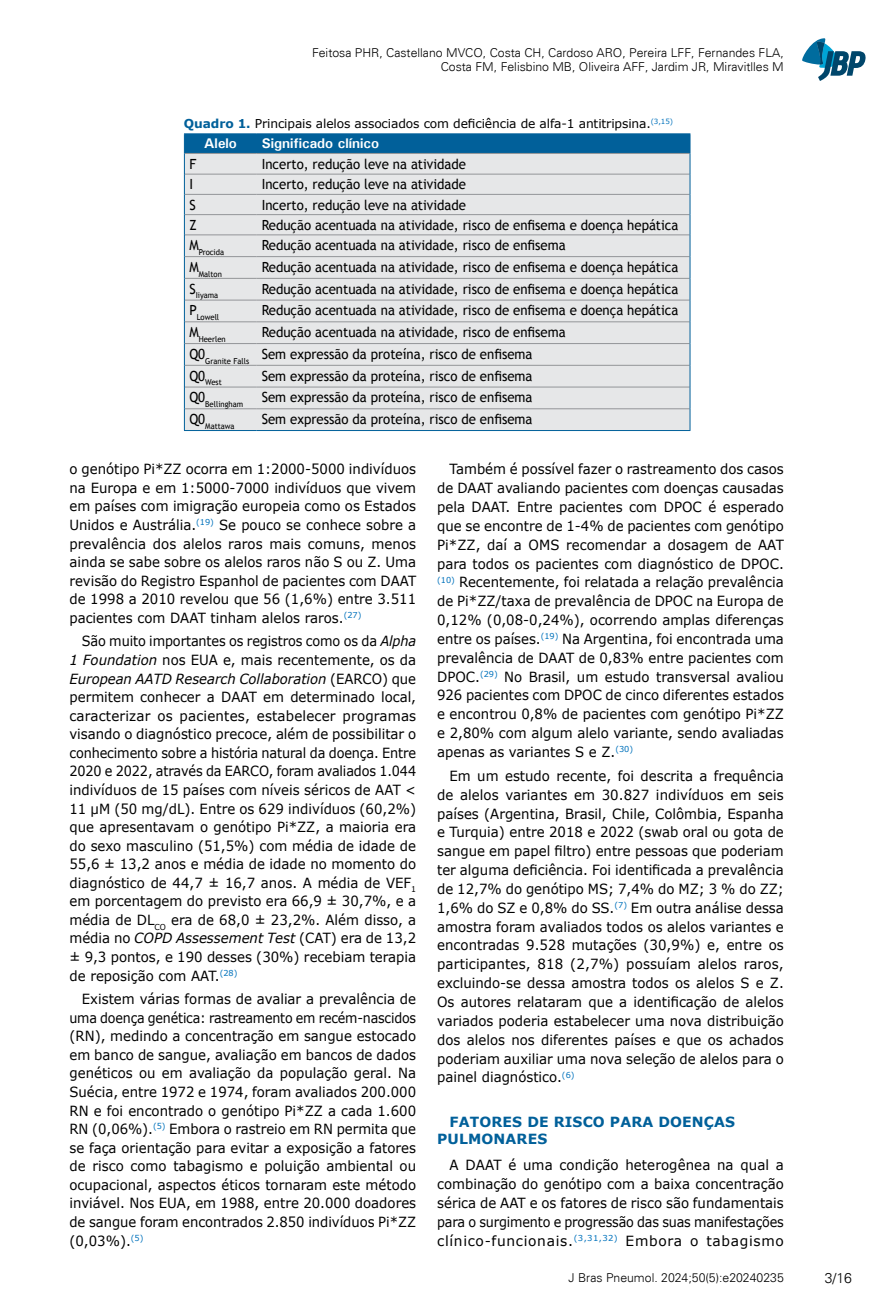
<style>
.page{position:relative;width:893px;height:1315px;background:#fff}
.page>*{position:absolute;margin:0;border:0;box-sizing:border-box;transform-origin:0 0}
.t1{font:14px/18.9px "Verdana";color:#000;text-align:justify;scale:.95 1}
.t2{font:14px/18.6px "Verdana";color:#000;text-align:justify;scale:.92 1}
.t3{font:14px/21.7px "Trebuchet MS";color:#000;scale:.94 1}
.t4{font:700 14px/17.2px "Verdana";letter-spacing:.01em;color:#01609a}
.t5{font:700 14px "Univers";color:#fff}
.t6{font:300 14px "Univers";color:#000}
.t7{font:300 12.25px/14.7px "Univers";color:#000;text-align:right}
.t8{font:12.25px "Verdana";letter-spacing:-.01em;color:#000}
.t9{font:8.22px "Trebuchet MS";color:#000;scale:.94 1}
.s1{font-weight:700;color:#01609a}
.s2{font-style:italic}
</style>
<div class="page">
<svg style="left:802px;top:38px;width:64px;height:43px"></svg>
<hr style="left:184px;top:133px;width:73px;height:1px;background:#01609a">
<hr style="left:257px;top:133px;width:433px;height:1px;background:#01609a">
<svg style="left:184px;top:134px;width:507px;height:296px;background:#d2dadf"></svg>
<hr style="left:184px;top:430px;width:73px;height:1px;background:#01609a">
<hr style="left:257px;top:430px;width:433px;height:1px;background:#01609a">
<p class="t7" style="left:312px;top:45px;width:473px">Feitosa PHR, Castellano MVCO, Costa CH, Cardoso ARO, Pereira LFF, Fernandes FLA,<br>Costa FM, Felisbino MB, Oliveira AFF, Jardim JR, Miravitlles M</p>
<p class="t8" style="left:184px;top:116px;width:491px"><span class="s1">Quadro 1.</span> Principais alelos associados com deficiência de alfa-1 antitripsina.<sup>(3,15)</sup></p>
<p class="t5" style="left:204px;top:135px;width:34px">Alelo</p>
<p class="t5" style="left:262px;top:135px;width:119px">Significado clínico</p>
<p class="t3" style="left:189px;top:153px;width:9px">F</p>
<p class="t3" style="left:262px;top:153px;width:219px">Incerto, redução leve na atividade</p>
<p class="t3" style="left:189px;top:174px;width:5px">I</p>
<p class="t3" style="left:262px;top:174px;width:219px">Incerto, redução leve na atividade</p>
<p class="t3" style="left:189px;top:194px;width:8px">S</p>
<p class="t3" style="left:262px;top:194px;width:219px">Incerto, redução leve na atividade</p>
<p class="t3" style="left:189px;top:214px;width:9px">Z</p>
<p class="t3" style="left:262px;top:214px;width:445px">Redução acentuada na atividade, risco de enfisema e doença hepática</p>
<p class="t9" style="left:189px;top:247px;width:39px"><sup>M</sup>Procida</p>
<p class="t3" style="left:262px;top:234px;width:325px">Redução acentuada na atividade, risco de enfisema</p>
<p class="t9" style="left:189px;top:269px;width:36px"><sup>M</sup>Malton</p>
<p class="t3" style="left:262px;top:256px;width:445px">Redução acentuada na atividade, risco de enfisema e doença hepática</p>
<p class="t9" style="left:189px;top:290px;width:32px"><sup>S</sup>Iiyama</p>
<p class="t3" style="left:262px;top:278px;width:445px">Redução acentuada na atividade, risco de enfisema e doença hepática</p>
<p class="t9" style="left:189px;top:312px;width:33px"><sup>P</sup>Lowell</p>
<p class="t3" style="left:262px;top:300px;width:445px">Redução acentuada na atividade, risco de enfisema e doença hepática</p>
<p class="t9" style="left:189px;top:334px;width:40px"><sup>M</sup>Heerlen</p>
<p class="t3" style="left:189px;top:321px;width:402px;text-indent:72px">Redução acentuada na atividade, risco de enfisema<br>Q0<sub>Granite</sub> <sub>Falls</sub> Sem expressão da proteína, risco de enfisema</p>
<p class="t9" style="left:189px;top:377px;width:36px"><sup>Q0</sup>West</p>
<p class="t3" style="left:262px;top:365px;width:290px">Sem expressão da proteína, risco de enfisema</p>
<p class="t9" style="left:189px;top:399px;width:59px"><sup>Q0</sup>Bellingham</p>
<p class="t3" style="left:262px;top:387px;width:290px">Sem expressão da proteína, risco de enfisema</p>
<p class="t9" style="left:189px;top:421px;width:50px"><sup>Q0</sup>Mattawa</p>
<p class="t3" style="left:262px;top:408px;width:290px">Sem expressão da proteína, risco de enfisema</p>
<p class="t1" style="left:69px;top:460px;width:366px">o genótipo Pi*ZZ ocorra em 1:2000-5000 indivíduos na Europa e em 1:5000-7000 indivíduos que vivem em países com imigração europeia como os Estados Unidos e Austrália.<sup>(19)</sup> Se pouco se conhece sobre a prevalência dos alelos raros mais comuns, menos ainda se sabe sobre os alelos raros não S ou Z. Uma revisão do Registro Espanhol de pacientes com DAAT de 1998 a 2010 revelou que 56 (1,6%) entre 3.511 pacientes com DAAT tinham alelos raros.<sup>(27)</sup></p>
<p class="t2" style="left:69px;top:632px;width:378px;text-indent:12px">São muito importantes os registros como os da <span class="s2">Alpha 1 Foundation</span> nos EUA e, mais recentemente, os da <span class="s2">European AATD Research Collaboration</span> (EARCO) que permitem conhecer a DAAT em determinado local, caracterizar os pacientes, estabelecer programas visando o diagnóstico precoce, além de possibilitar o conhecimento sobre a história natural da doença. Entre 2020 e 2022, através da EARCO, foram avaliados 1.044 indivíduos de 15 países com níveis séricos de AAT &lt; 11 µM (50 mg/dL). Entre os 629 indivíduos (60,2%) que apresentavam o genótipo Pi*ZZ, a maioria era do sexo masculino (51,5%) com média de idade de 55,6 ± 13,2 anos e média de idade no momento do diagnóstico de 44,7 ± 16,7 anos. A média de VEF<sub>1 </sub>em porcentagem do previsto era 66,9 ± 30,7%, e a média de DL<sub>CO</sub> era de 68,0 ± 23,2%. Além disso, a média no <span class="s2">COPD Assessement Test</span> (CAT) era de 13,2 ± 9,3 pontos, e 190 desses (30%) recebiam terapia de reposição com AAT.<sup>(28)</sup></p>
<p class="t1" style="left:69px;top:990px;width:366px;text-indent:12px">Existem várias formas de avaliar a prevalência de uma doença genética: rastreamento em recém-nascidos (RN), medindo a concentração em sangue estocado em banco de sangue, avaliação em bancos de dados genéticos ou em avaliação da população geral. Na Suécia, entre 1972 e 1974, foram avaliados 200.000<br>RN e foi encontrado o genótipo Pi*ZZ a cada 1.600<br>RN (0,06%).<sup>(5)</sup> Embora o rastreio em RN permita que se faça orientação para evitar a exposição a fatores de risco como tabagismo e poluição ambiental ou ocupacional, aspectos éticos tornaram este método inviável. Nos EUA, em 1988, entre 20.000 doadores de sangue foram encontrados 2.850 indivíduos Pi*ZZ (0,03%).<sup>(5)</sup></p>
<p class="t1" style="left:437px;top:460px;width:367px;text-indent:12px">Também é possível fazer o rastreamento dos casos de DAAT avaliando pacientes com doenças causadas pela DAAT. Entre pacientes com DPOC é esperado que se encontre de 1-4% de pacientes com genótipo Pi*ZZ, daí a OMS recomendar a dosagem de AAT para todos os pacientes com diagnóstico de DPOC. <sup>(10)</sup> Recentemente, foi relatada a relação prevalência de Pi*ZZ/taxa de prevalência de DPOC na Europa de 0,12% (0,08-0,24%), ocorrendo amplas diferenças entre os países.<sup>(19)</sup> Na Argentina, foi encontrada uma prevalência de DAAT de 0,83% entre pacientes com DPOC.<sup>(29)</sup> No Brasil, um estudo transversal avaliou 926 pacientes com DPOC de cinco diferentes estados e encontrou 0,8% de pacientes com genótipo Pi*ZZ e 2,80% com algum alelo variante, sendo avaliadas apenas as variantes S e Z.<sup>(30)</sup></p>
<p class="t1" style="left:437px;top:766px;width:366px;text-indent:12px">Em um estudo recente, foi descrita a frequência de alelos variantes em 30.827 indivíduos em seis países (Argentina, Brasil, Chile, Colômbia, Espanha e Turquia) entre 2018 e 2022 (swab oral ou gota de sangue em papel filtro) entre pessoas que poderiam ter alguma deficiência. Foi identificada a prevalência de 12,7% do genótipo MS; 7,4% do MZ; 3 % do ZZ; 1,6% do SZ e 0,8% do SS.<sup>(7)</sup> Em outra análise dessa amostra foram avaliados todos os alelos variantes e encontradas 9.528 mutações (30,9%) e, entre os participantes, 818 (2,7%) possuíam alelos raros, excluindo-se dessa amostra todos os alelos S e Z.<br>Os autores relataram que a identificação de alelos variados poderia estabelecer uma nova distribuição dos alelos nos diferentes países e que os achados poderiam auxiliar uma nova seleção de alelos para o painel diagnóstico.<sup>(6)</sup></p>
<p class="t4" style="left:437px;top:1113px;width:299px;text-indent:12px">FATORES DE RISCO PARA DOENÇAS<br>PULMONARES</p>
<p class="t1" style="left:437px;top:1155px;width:366px;text-indent:12px">A DAAT é uma condição heterogênea na qual a combinação do genótipo com a baixa concentração sérica de AAT e os fatores de risco são fundamentais para o surgimento e progressão das suas manifestações clínico-funcionais.<sup>(3,31,32)</sup> Embora o tabagismo</p>
<p class="t7" style="left:569px;top:1270px;width:217px">J Bras Pneumol. 2024;50(5):e20240235</p>
<p class="t6" style="left:825px;top:1269px;width:29px">3/16</p>
</div>
